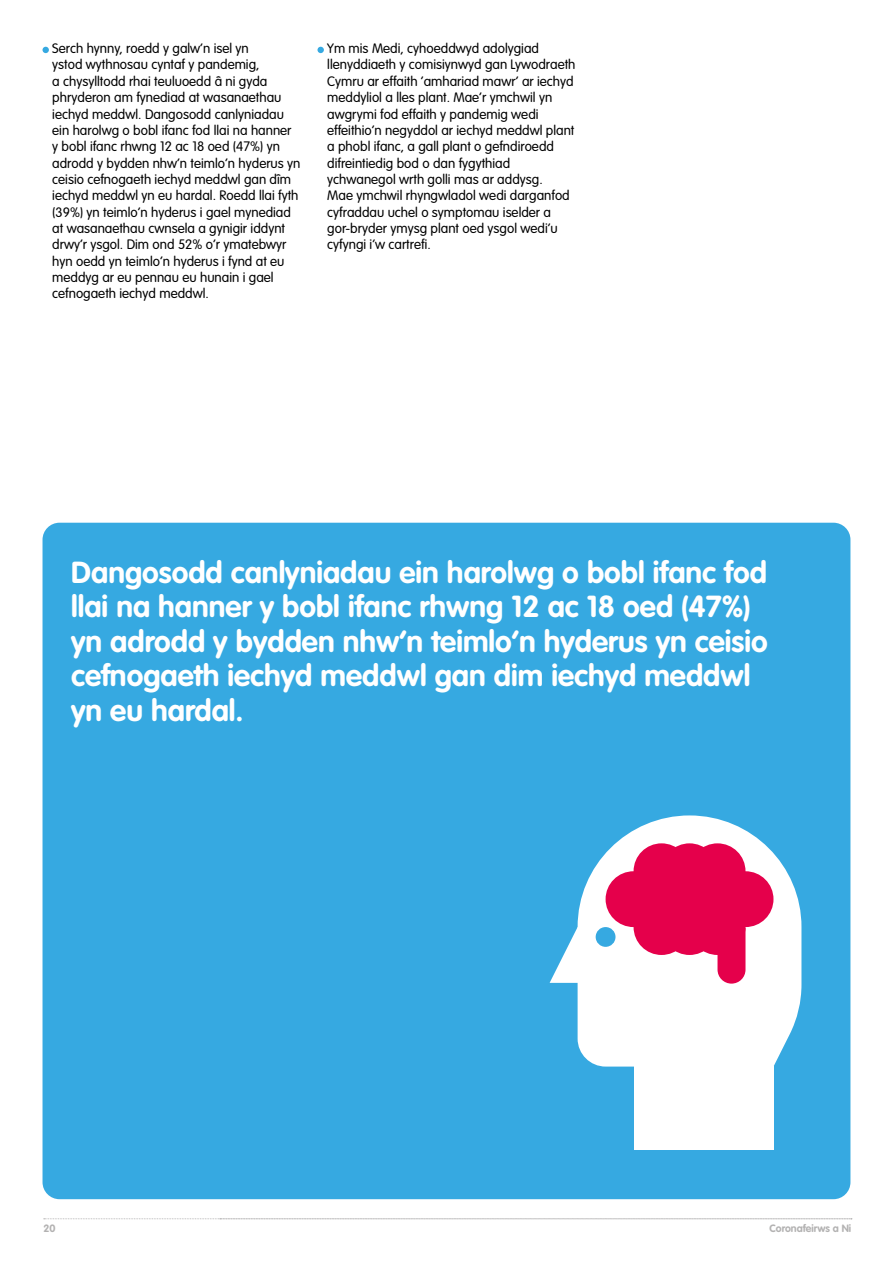
<style>
.page{position:relative;width:893px;height:1263px;background:#fff}
.page>*{position:absolute;margin:0;border:0;box-sizing:border-box;transform-origin:0 0}
.t1{font:700 30px/34.5px "VAG Rounded";color:#fff}
.t2{font:300 13.5px/16.4px "VAG Rounded";color:#000}
.t3{font:700 10.5px "VAG Rounded";color:#b3b2b2}
</style>
<div class="page">
<svg style="left:44px;top:1218px;width:808px;height:1px"></svg>
<svg style="left:43px;top:47px;width:6px;height:6px"></svg>
<div style="left:317px;top:47px;width:7px;height:6px;background:#36a9e1;border-radius:50%"></div>
<div style="left:43px;top:523px;width:807px;height:676px;background:#36a9e1;border-radius:17px"></div>
<svg style="left:578px;top:815px;width:223px;height:251px;fill:#fff"></svg>
<svg style="left:550px;top:927px;width:56px;height:56px"></svg>
<div style="left:634px;top:1066px;width:139px;height:84px;background:#fff"></div>
<div style="left:634px;top:843px;width:55px;height:56px;background:#e5004b;border-radius:50%"></div>
<div style="left:606px;top:871px;width:55px;height:56px;background:#e5004b;border-radius:50%"></div>
<div style="left:596px;top:927px;width:19px;height:20px;background:#36a9e1;border-radius:50%"></div>
<div style="left:661px;top:871px;width:56px;height:56px;background:#e5004b;border-radius:50%"></div>
<div style="left:717px;top:871px;width:56px;height:56px;background:#e5004b;border-radius:50%"></div>
<div style="left:661px;top:843px;width:56px;height:56px;background:#e5004b;border-radius:50%"></div>
<div style="left:689px;top:843px;width:56px;height:56px;background:#e5004b;border-radius:50%"></div>
<div style="left:634px;top:899px;width:55px;height:56px;background:#e5004b;border-radius:50%"></div>
<div style="left:661px;top:899px;width:56px;height:56px;background:#e5004b;border-radius:50%"></div>
<div style="left:689px;top:899px;width:56px;height:56px;background:#e5004b;border-radius:50%"></div>
<svg style="left:717px;top:932px;width:28px;height:51px"></svg>
<p class="t2" style="left:52px;top:40px;width:250px">Serch hynny, roedd y galw’n isel yn<br>ystod wythnosau cyntaf y pandemig,<br>a chysylltodd rhai teuluoedd â ni gyda phryderon am fynediad at wasanaethau iechyd meddwl. Dangosodd canlyniadau ein harolwg o bobl ifanc fod llai na hanner y bobl ifanc rhwng 12 ac 18 oed (47%) yn adrodd y bydden nhw’n teimlo’n hyderus yn ceisio cefnogaeth iechyd meddwl gan dîm iechyd meddwl yn eu hardal. Roedd llai fyth (39%) yn teimlo’n hyderus i gael mynediad at wasanaethau cwnsela a gynigir iddynt drwy’r ysgol. Dim ond 52% o’r ymatebwyr hyn oedd yn teimlo’n hyderus i fynd at eu meddyg ar eu pennau eu hunain i gael cefnogaeth iechyd meddwl.</p>
<p class="t2" style="left:327px;top:40px;width:250px">Ym mis Medi, cyhoeddwyd adolygiad llenyddiaeth y comisiynwyd gan Lywodraeth Cymru ar effaith ‘amhariad mawr’ ar iechyd meddyliol a lles plant. Mae’r ymchwil yn awgrymi fod effaith y pandemig wedi effeithio’n negyddol ar iechyd meddwl plant a phobl ifanc, a gall plant o gefndiroedd difreintiedig bod o dan fygythiad ychwanegol wrth golli mas ar addysg.<br>Mae ymchwil rhyngwladol wedi darganfod cyfraddau uchel o symptomau iselder a gor-bryder ymysg plant oed ysgol wedi’u cyfyngi i’w cartrefi.</p>
<h1 class="t1" style="left:71px;top:555px;width:698px">Dangosodd canlyniadau ein harolwg o bobl ifanc fod llai na hanner y bobl ifanc rhwng 12 ac 18 oed (47%) yn adrodd y bydden nhw’n teimlo’n hyderus yn ceisio cefnogaeth iechyd meddwl gan dim iechyd meddwl yn eu hardal.</h1>
<p class="t3" style="left:43px;top:1222px;width:14px">20</p>
<p class="t3" style="left:769px;top:1222px;width:83px">Coronafeirws a Ni</p>
</div>
